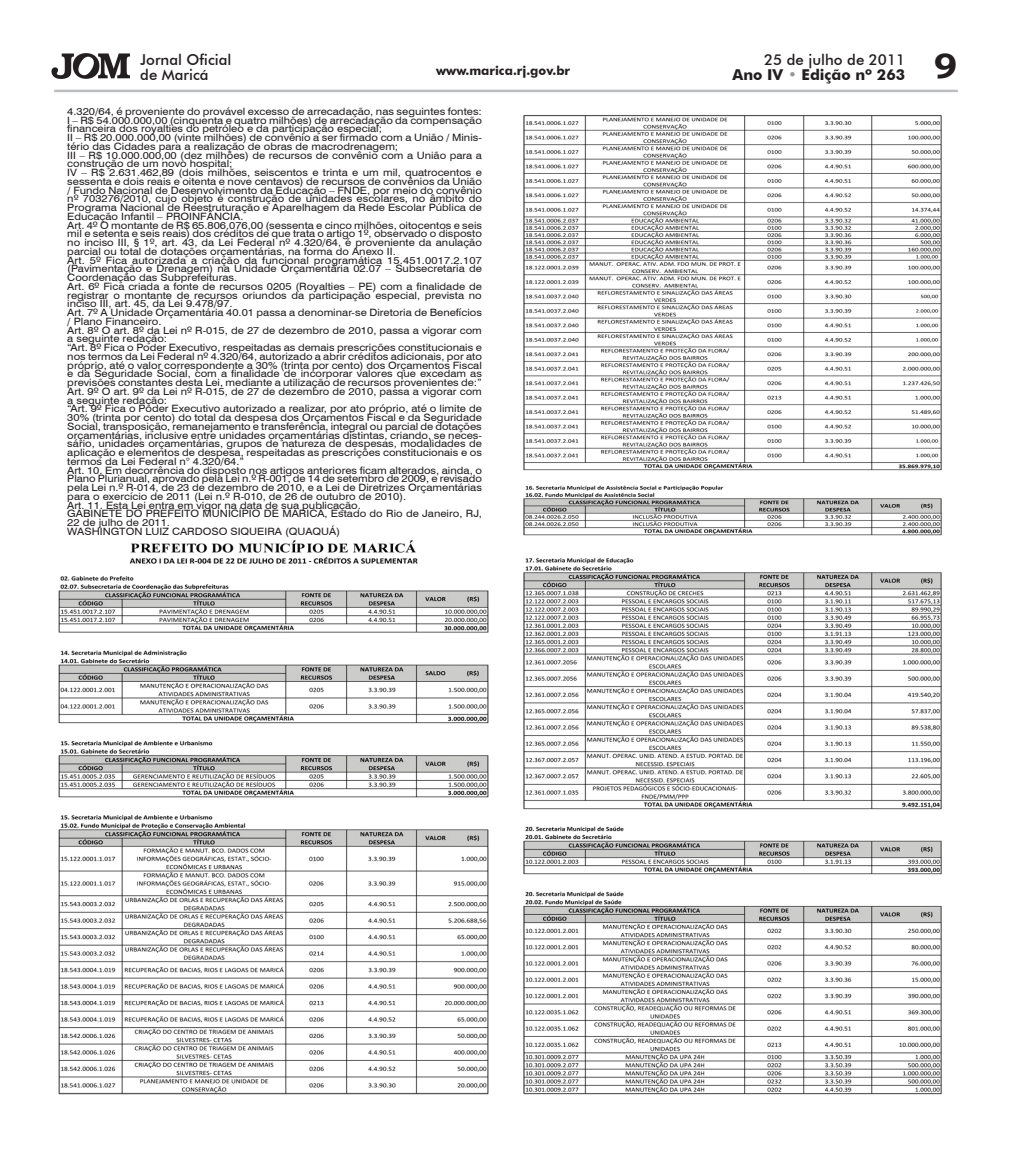
<style>
.page{position:relative;width:1010px;height:1152px;background:#fff}
.page>*{position:absolute;margin:0;border:0;box-sizing:border-box;transform-origin:0 0}
.t1{font:700 35px "Bookman Old Style";color:#231f20}
.t2{font:500 15px/15.6px "Futura BT";color:#231f20}
.t3{font:700 15px "Futura BT";color:#231f20}
.t4{font:700 12.5px "Futura BT";color:#231f20}
.t5{font:10.12px/8.8px "Swiss 721 BT";color:#231f20;scale:1.11 1}
.s1{color:#939598}
</style>
<div class="page">
<img style="left:51px;top:53px;width:79px;height:26px">
<hr style="left:54px;top:90px;width:904px;height:2px;background:#bcbdc0">
<img style="left:58px;top:540px;width:431px;height:555px">
<img style="left:523px;top:115px;width:419px;height:421px">
<img style="left:523px;top:558px;width:419px;height:537px">
<h2 class="t2" style="left:140px;top:51px;width:93px">Jornal Oficial de Maricá</h2>
<h2 class="t2" style="left:764px;top:51px;width:142px">25 de julho de 2011</h2>
<p class="t4" style="left:436px;top:63px;width:135px">www.marica.rj.gov.br</p>
<h2 class="t3" style="left:732px;top:66px;width:174px">Ano IV <span class="s1">•</span> Edição nº 263</h2>
<p class="t5" style="left:67px;top:107px;width:375px">4.320/64, é proveniente do provável excesso de arrecadação, nas seguintes fontes:<br>I – R$ 54.000.000,00 (cinquenta e quatro milhões) de arrecadação da compensação financeira dos royalties do petróleo e da participação especial;<br>II – R$ 20.000.000,00 (vinte milhões) de convênio a ser firmado com a União / Minis&shy;tério das Cidades para a realização de obras de macrodrenagem;<br>III – R$ 10.000.000,00 (dez milhões) de recursos de convênio com a União para a construção de um novo hospital;<br>IV – R$ 2.631.462,89 (dois milhões, seiscentos e trinta e um mil, quatrocentos e sessenta e dois reais e oitenta e nove centavos) de recursos de convênios da União / Fundo Nacional de Desenvolvimento da Educação – FNDE, por meio do convênio nº 703276/2010, cujo objeto é construção de unidades escolares, no âmbito do Programa Nacional de Reestruturação e Aparelhagem da Rede Escolar Pública de Educação Infantil – PROINFÂNCIA.<br>Art. 4º O montante de R$ 65.806.076,00 (sessenta e cinco milhões, oitocentos e seis mil e setenta e seis reais) dos créditos de que trata o artigo 1º, observado o disposto no inciso III, § 1º, art. 43, da Lei Federal nº 4.320/64, é proveniente da anulação parcial ou total de dotações orçamentárias, na forma do Anexo II.<br>Art. 5º Fica autorizada a criação da funcional programática 15.451.0017.2.107 (Pavimentação e Drenagem) na Unidade Orçamentária 02.07 – Subsecretaria de Coordenação das Subprefeituras.<br>Art. 6º Fica criada a fonte de recursos 0205 (Royalties – PE) com a finalidade de registrar o montante de recursos oriundos da participação especial, prevista no inciso III, art. 45, da Lei 9.478/97.<br>Art. 7º A Unidade Orçamentária 40.01 passa a denominar-se Diretoria de Benefícios / Plano Financeiro.<br>Art. 8º O art. 8º da Lei nº R-015, de 27 de dezembro de 2010, passa a vigorar com a seguinte redação:<br>“Art. 8º Fica o Poder Executivo, respeitadas as demais prescrições constitucionais e nos termos da Lei Federal nº 4.320/64, autorizado a abrir créditos adicionais, por ato próprio, até o valor correspondente a 30% (trinta por cento) dos Orçamentos Fiscal e da Seguridade Social, com a finalidade de incorporar valores que excedam as previsões constantes desta Lei, mediante a utilização de recursos provenientes de:” Art. 9º O art. 9º da Lei nº R-015, de 27 de dezembro de 2010, passa a vigorar com a seguinte redação:<br>“Art. 9º Fica o Poder Executivo autorizado a realizar, por ato próprio, até o limite de 30% (trinta por cento) do total da despesa dos Orçamentos Fiscal e da Seguridade Social, transposição, remanejamento e transferência, integral ou parcial de dotações orçamentárias, inclusive entre unidades orçamentárias distintas, criando, se neces&shy;sário, unidades orçamentárias, grupos de natureza de despesas, modalidades de aplicação e elementos de despesa, respeitadas as prescrições constitucionais e os termos da Lei Federal n° 4.320/64.”<br>Art. 10. Em decorrência do disposto nos artigos anteriores ficam alterados, ainda, o Plano Plurianual, aprovado pela Lei n.º R-001, de 14 de setembro de 2009, e revisado pela Lei n.º R-014, de 23 de dezembro de 2010, e a Lei de Diretrizes Orçamentárias para o exercício de 2011 (Lei n.º R-010, de 26 de outubro de 2010).<br>Art. 11. Esta Lei entra em vigor na data de sua publicação.<br>GABINETE DO PREFEITO MUNICÍPIO DE MARICÁ, Estado do Rio de Janeiro, RJ, 22 de julho de 2011.<br>WASHINGTON LUIZ CARDOSO SIQUEIRA (QUAQUÁ)</p>
<h1 class="t1" style="left:934px;top:41px;width:25px">9</h1>
</div>
